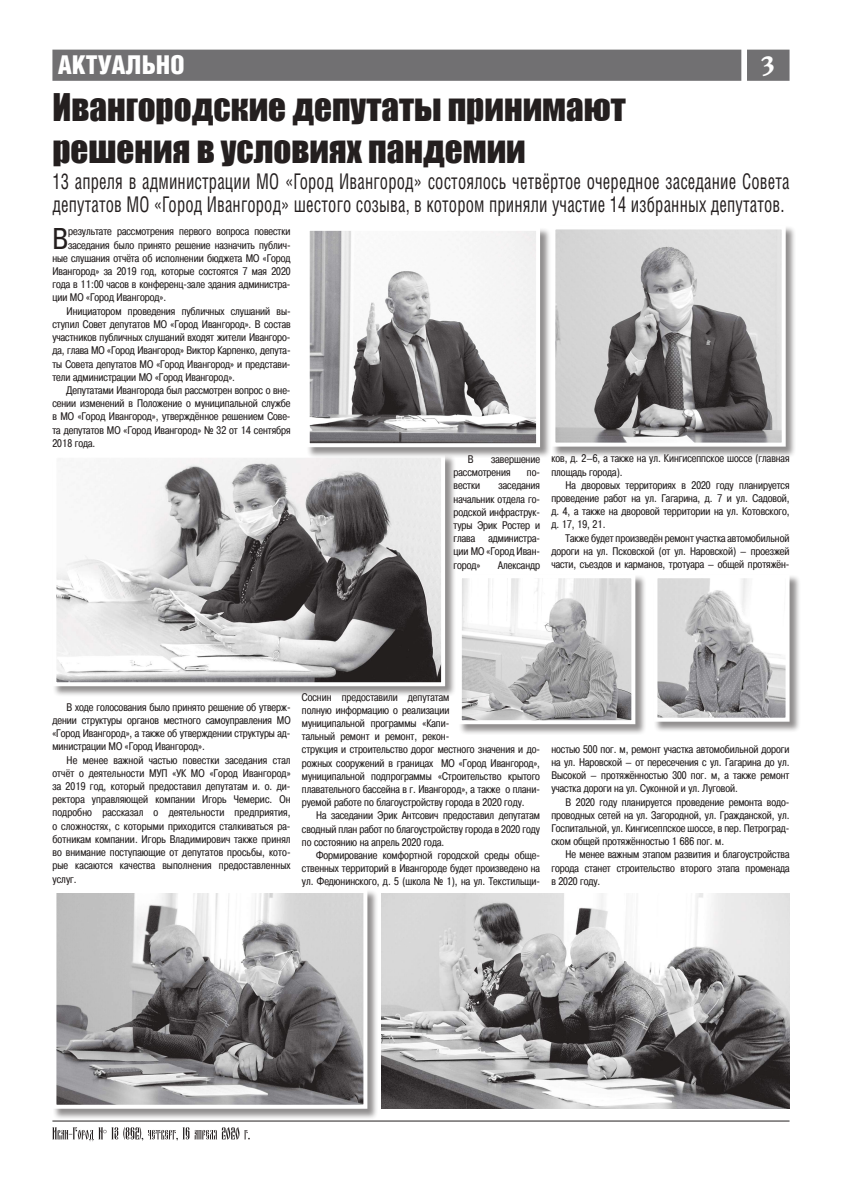
<style>
.page{position:relative;width:842px;height:1191px;background:#fff}
.page>*{position:absolute;margin:0;border:0;box-sizing:border-box;transform-origin:0 0}
.t1{font:35px/42px "Impact";color:#241f1f}
.t2{font:29.9px "Pragmatica Cond C";color:#241f1f}
.t3{font:28px "Cyrillic Old";color:#fff}
.t4{font:900 26px "Helios Cond";color:#fff}
.t5{font:21.6px/23px "Helios";letter-spacing:.01em;color:#241f1f;scale:.79 1}
.t6{font:11px/13.2px "Pragmatica Cond C";color:#241f1f;text-align:justify}
</style>
<div class="page">
<div style="left:52px;top:50px;width:737px;height:31px;background:#717072"></div>
<hr style="left:52px;top:1120px;width:737px;height:1px;background:#241f1f">
<svg style="left:52px;top:1127px;width:198px;height:14px"></svg>
<div style="left:552px;top:226px;width:249px;height:236px;background:#241f1f;opacity:.5"></div>
<img style="left:556px;top:230px;width:225px;height:211px">
<div style="left:551px;top:225px;width:235px;height:221px;border:4px solid #fff"></div>
<div style="left:53px;top:889px;width:329px;height:235px;background:#241f1f;opacity:.5"></div>
<img style="left:57px;top:894px;width:305px;height:209px">
<div style="left:52px;top:889px;width:315px;height:219px;border:4px solid #fff"></div>
<div style="left:458px;top:574px;width:193px;height:166px;background:#241f1f;opacity:.5"></div>
<img style="left:463px;top:579px;width:167px;height:140px">
<div style="left:458px;top:574px;width:177px;height:150px;border:4px solid #fff"></div>
<div style="left:53px;top:454px;width:407px;height:247px;background:#241f1f;opacity:.5"></div>
<img style="left:57px;top:459px;width:383px;height:222px">
<div style="left:52px;top:454px;width:393px;height:232px;border:4px solid #fff"></div>
<div style="left:654px;top:574px;width:151px;height:163px;background:#241f1f;opacity:.5"></div>
<img style="left:658px;top:579px;width:126px;height:137px">
<div style="left:653px;top:574px;width:136px;height:147px;border:4px solid #fff"></div>
<div style="left:306px;top:227px;width:249px;height:235px;background:#241f1f;opacity:.5"></div>
<img style="left:311px;top:232px;width:224px;height:210px">
<div style="left:306px;top:227px;width:234px;height:220px;border:4px solid #fff"></div>
<img style="left:381px;top:893px;width:408px;height:215px">
<h3 class="t4" style="left:58px;top:51px;width:128px">актуально</h3>
<h3 class="t3" style="left:760px;top:51px;width:16px">3</h3>
<h1 class="t1" style="left:52px;top:86px;width:575px">Ивангородские депутаты принимают решения в условиях пандемии</h1>
<h3 class="t5" style="left:52px;top:169px;width:934px">13 апреля в администрации МО «Город Ивангород» состоялось четвёртое очередное заседание Совета депутатов МО «Город Ивангород» шестого созыва, в котором приняли участие 14 избранных депутатов.</h3>
<h2 class="t2" style="left:52px;top:221px;width:17px">В</h2>
<p class="t6" style="left:68px;top:225px;width:224px">результате рассмотрения первого вопроса повестки</p>
<p class="t6" style="left:68px;top:238px;width:224px">заседания было принято решение назначить публич-</p>
<p class="t6" style="left:52px;top:251px;width:240px">ные слушания отчёта об исполнении бюджета МО «Город</p>
<p class="t6" style="left:52px;top:265px;width:240px">Ивангород» за 2019 год, которые состоятся 7 мая 2020</p>
<p class="t6" style="left:52px;top:278px;width:240px">года в 11:00 часов в конференц-зале здания администра-</p>
<p class="t6" style="left:52px;top:291px;width:115px">ции МО «Город Ивангород».</p>
<p class="t6" style="left:67px;top:304px;width:225px">Инициатором проведения публичных слушаний вы-</p>
<p class="t6" style="left:52px;top:317px;width:240px">ступил Совет депутатов МО «Город Ивангород». В состав</p>
<p class="t6" style="left:52px;top:331px;width:240px">участников публичных слушаний входят жители Ивангоро-</p>
<p class="t6" style="left:52px;top:344px;width:240px">да, глава МО «Город Ивангород» Виктор Карпенко, депута-</p>
<p class="t6" style="left:52px;top:357px;width:240px">ты Совета депутатов МО «Город Ивангород» и представи-</p>
<p class="t6" style="left:52px;top:370px;width:184px">тели администрации МО «Город Ивангород».</p>
<p class="t6" style="left:67px;top:383px;width:225px">Депутатами Ивангорода был рассмотрен вопрос о вне-</p>
<p class="t6" style="left:52px;top:397px;width:240px">сении изменений в Положение о муниципальной службе</p>
<p class="t6" style="left:52px;top:410px;width:240px">в МО «Город Ивангород», утверждённое решением Сове-</p>
<p class="t6" style="left:52px;top:423px;width:240px">та депутатов МО «Город Ивангород» № 32 от 14 сентября</p>
<p class="t6" style="left:52px;top:436px;width:44px">2018 года.</p>
<p class="t6" style="left:468px;top:452px;width:7px">В</p>
<p class="t6" style="left:454px;top:452px;width:88px;text-indent:38px">завершение рассмотрения</p>
<p class="t6" style="left:527px;top:466px;width:15px">по-</p>
<p class="t6" style="left:454px;top:479px;width:88px;text-indent:45px">заседания начальник отдела го&shy;родской инфраструк&shy;туры Эрик Ростер и глава администра&shy;ции МО «Город Иван&shy;город»</p>
<p class="t6" style="left:454px;top:479px;width:28px">вестки</p>
<p class="t6" style="left:498px;top:558px;width:43px">Александр</p>
<p class="t6" style="left:551px;top:452px;width:240px">ков, д. 2–6, а также на ул. Кингисеппское шоссе (главная площадь города).</p>
<p class="t6" style="left:551px;top:478px;width:240px;text-indent:14px">На дворовых территориях в 2020 году планируется проведение работ на ул. Гагарина, д. 7 и ул. Садовой, д. 4, а также на дворовой территории на ул. Котовского, д. 17, 19, 21.</p>
<p class="t6" style="left:551px;top:531px;width:240px;text-indent:14px">Также будет произведён ремонт участка автомобильной дороги на ул. Псковской (от ул. Наровской) – проезжей части, съездов и карманов, тротуара – общей протяжён-</p>
<p class="t6" style="left:52px;top:700px;width:240px;text-indent:14px">В ходе голосования было принято решение об утверж&shy;дении структуры органов местного самоуправления МО «Город Ивангород», а также об утверждении структуры ад&shy;министрации МО «Город Ивангород».</p>
<p class="t6" style="left:52px;top:753px;width:240px;text-indent:14px">Не менее важной частью повестки заседания стал отчёт о деятельности МУП «УК МО «Город Ивангород» за 2019 год, который предоставил депутатам и. о. ди&shy;ректора управляющей компании Игорь Чемерис. Он подробно рассказал о деятельности предприятия, о сложностях, с которыми приходится сталкиваться ра&shy;ботникам компании. Игорь Владимирович также принял во внимание поступающие от депутатов просьбы, кото&shy;рые касаются качества выполнения предоставленных услуг.</p>
<p class="t6" style="left:302px;top:690px;width:240px;text-align:left">Соснин предоставили депутатам<br>полную информацию о реализации<br>муниципальной программы «Капи-<br>тальный ремонт и ремонт, рекон-<br>струкция и строительство дорог местного значения и до&shy;рожных сооружений в границах МО «Город Ивангород», муниципальной подпрограммы «Строительство крытого плавательного бассейна в г. Ивангород», а также о плани&shy;руемой работе по благоустройству города в 2020 году.</p>
<p class="t6" style="left:302px;top:809px;width:240px;text-indent:14px">На заседании Эрик Антсович предоставил депутатам сводный план работ по благоустройству города в 2020 году по состоянию на апрель 2020 года.</p>
<p class="t6" style="left:302px;top:848px;width:240px;text-indent:14px">Формирование комфортной городской среды обще&shy;ственных территорий в Ивангороде будет произведено на ул. Федюнинского, д. 5 (школа № 1), на ул. Текстильщи-</p>
<p class="t6" style="left:551px;top:742px;width:240px">ностью 500 пог. м, ремонт участка автомобильной дороги на ул. Наровской – от пересечения с ул. Гагарина до ул.<br>Высокой – протяжённостью 300 пог. м, а также ремонт участка дороги на ул. Суконной и ул. Луговой.</p>
<p class="t6" style="left:551px;top:795px;width:240px;text-indent:14px">В 2020 году планируется проведение ремонта водо&shy;проводных сетей на ул. Загородной, ул. Гражданской, ул.<br>Госпитальной, ул. Кингисеппское шоссе, в пер. Петроград&shy;ском общей протяжённостью 1 686 пог. м.</p>
<p class="t6" style="left:551px;top:848px;width:240px;text-indent:14px">Не менее важным этапом развития и благоустройства города станет строительство второго этапа променада в 2020 году.</p>
</div>
